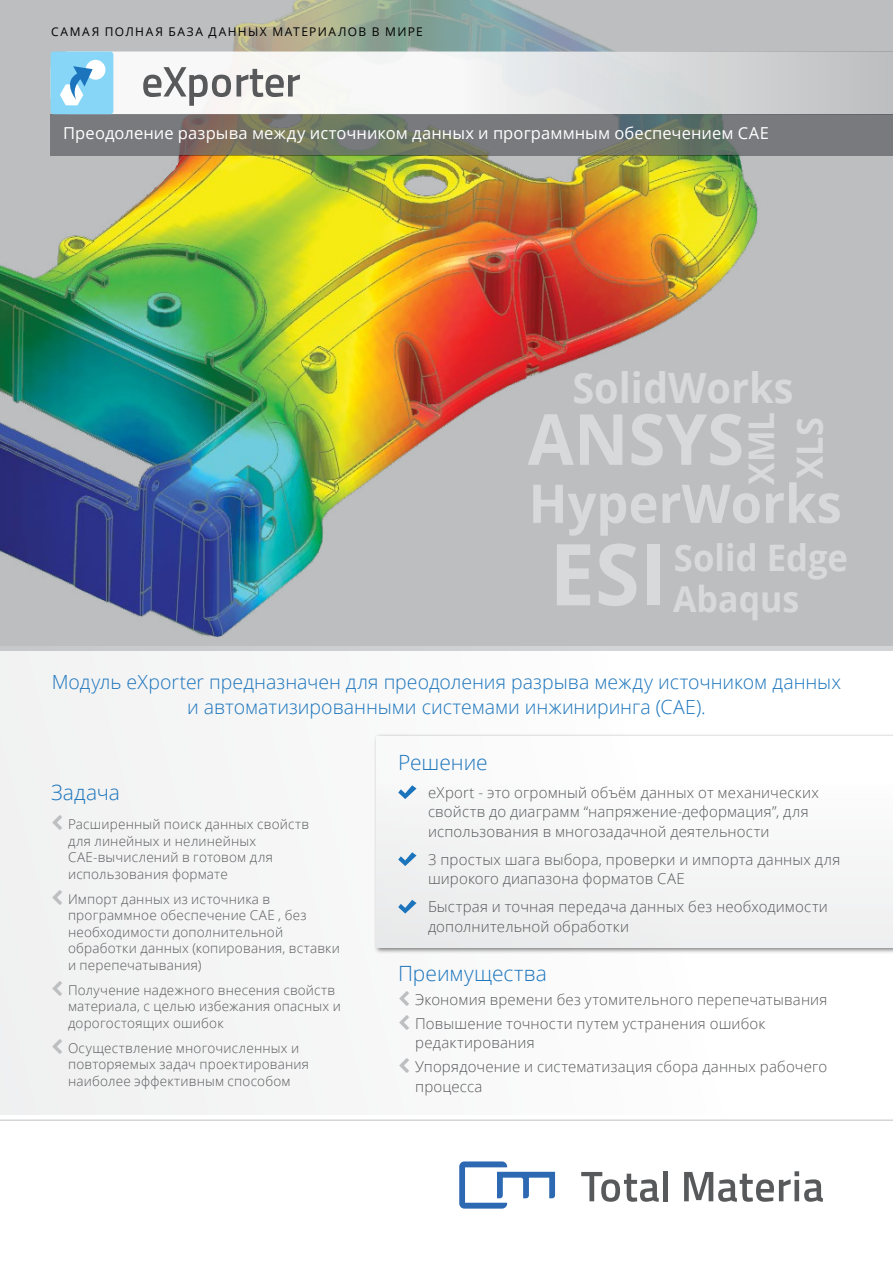
<style>
.page{position:relative;width:893px;height:1263px;background:#fff}
.page>*{position:absolute;margin:0;border:0;box-sizing:border-box;transform-origin:0 0}
.t1{font:700 85.35px "Open Sans";color:#d7d9da;scale:.95 1}
.t2{font:700 70.5px "Open Sans";color:#d7d9da;scale:.95 1}
.t3{font:700 53.4px "Open Sans";color:#d7d9da;scale:.95 1}
.t4{font:700 41.85px "Open Sans";color:#d7d9da;scale:.95 1}
.t5{font:700 36.45px "Open Sans";color:#d7d9da;scale:.95 1}
.t6{font:700 36.15px "Open Sans";color:#d7d9da;scale:.95 1}
.t7{font:700 35.7px "Open Sans";color:#d7d9da;scale:.95 1}
.t8{font:700 35.4px "Open Sans";color:#d7d9da;scale:.95 1}
.t9{font:300 21px "Open Sans";color:#1c75bc}
.t10{font:300 19.5px/25.5px "Open Sans";color:#1c75bc;text-align:center}
.t11{font:16.5px "Open Sans";letter-spacing:.01em;color:#fff}
.t12{font:300 15px/19.5px "Open Sans";letter-spacing:.01em;color:#58595b}
.t13{font:300 13.5px/16.5px "Open Sans";letter-spacing:.015em;color:#58595b}
.t14{font:12px "Open Sans";letter-spacing:.125em;color:#000}
</style>
<div class="page">
<div style="left:0;top:0;width:893px;height:651px;background:#bcbec0"></div>
<div style="left:0;top:646px;width:893px;height:469px;background:#f6f6f7"></div>
<img style="left:0;top:155px;width:782px;height:496px">
<img style="left:50px;top:0;width:564px;height:155px">
<div style="left:51px;top:52px;width:384px;height:62px;background:#f8f8f8"></div>
<svg style="left:51px;top:114px;width:842px;height:41px;background:#737772"></svg>
<svg style="left:143px;top:67px;width:157px;height:39px;background:#c9c9c8"></svg>
<div style="left:51px;top:52px;width:62px;height:62px;background:#87d6f8;border-radius:3px"></div>
<div style="left:86px;top:60px;width:19px;height:20px;background:#fff;border-radius:50%"></div>
<svg style="left:60px;top:66px;width:33px;height:39px"></svg>
<svg style="left:581px;top:1172px;width:78px;height:30px"></svg>
<div style="left:663px;top:1171px;width:5px;height:30px;background:#58595b"></div>
<svg style="left:684px;top:1171px;width:139px;height:31px"></svg>
<svg style="left:459px;top:1161px;width:96px;height:47px"></svg>
<hr style="left:0;top:1119px;width:893px;height:2px;background:#d3d5d6">
<svg style="left:398px;top:785px;width:18px;height:14px"></svg>
<svg style="left:398px;top:852px;width:18px;height:14px"></svg>
<svg style="left:398px;top:900px;width:18px;height:13px"></svg>
<div style="left:435px;top:51px;width:458px;height:63px;background:linear-gradient(to right,#f5f7f8,#bcbec0)"></div>
<p class="t14" style="left:51px;top:23px;width:373px">Самая п олная база данных материалов в мире</p>
<p class="t11" style="left:63px;top:121px;width:707px">Преодоление разрыва между источником данных и программным обеспечением CAE</p>
<h3 class="t4" style="left:572px;top:358px;width:234px">SolidWorks</h3>
<h3 class="t8" style="left:736px;top:485px;width:78px;rotate:-90deg">XML</h3>
<h2 class="t2" style="left:528px;top:389px;width:229px">ANSYS</h2>
<h3 class="t3" style="left:529px;top:466px;width:331px">HyperWorks</h3>
<h3 class="t6" style="left:784px;top:478px;width:66px;rotate:-90deg">XLS</h3>
<h1 class="t1" style="left:550px;top:514px;width:125px">ESI</h1>
<h3 class="t5" style="left:674px;top:532px;width:185px">Solid Edge</h3>
<h3 class="t7" style="left:673px;top:574px;width:134px">Abaqus</h3>
<h3 class="t10" style="left:52px;top:669px;width:791px">Mодуль eXporter предназначен для преодоления разрыва между источником данных и автоматизированными системами инжиниринга (CAE).</h3>
<h3 class="t9" style="left:51px;top:778px;width:70px">Задача</h3>
<p class="t13" style="left:68px;top:815px;width:243px">Расширенный поиск данных свойств для линейных и нелинейных<br>CAE-вычислений в готовом для использования формате</p>
<p class="t13" style="left:68px;top:890px;width:273px">Импорт данных из источника в программное обеспечение CAE , без необходимости дополнительной обработки данных (копирования, вставки и перепечатывания)</p>
<p class="t13" style="left:68px;top:981px;width:274px">Получение надежного внесения свойств материала, с целью избежания опасных и дорогостоящих ошибок</p>
<p class="t13" style="left:68px;top:1039px;width:243px">Осуществление многочисленных и повторяемых задач проектирования наиболее эффективным способом</p>
<h3 class="t9" style="left:398px;top:747px;width:91px">Решение</h3>
<p class="t12" style="left:428px;top:782px;width:392px">eXport - это огромный объём данных от механических свойств до диаграмм “напряжение-деформация”, для использования в многозадачной деятельности</p>
<p class="t12" style="left:428px;top:849px;width:414px">3 простых шага выбора, проверки и импорта данных для широкого диапазона форматов CAE</p>
<p class="t12" style="left:428px;top:896px;width:401px">Быстрая и точная передача данных без необходимости дополнительной обработки</p>
<h3 class="t9" style="left:398px;top:959px;width:150px">Преимущества</h3>
<p class="t12" style="left:415px;top:987px;width:414px;line-height:23.7px">Экономия времени без утомительного перепечатывания<br>Повышение точности путем устранения ошибок</p>
<p class="t12" style="left:415px;top:1031px;width:413px;line-height:23.7px">редактирования<br>Упорядочение и систематизация сбора данных рабочего</p>
<p class="t12" style="left:415px;top:1076px;width:69px">процесса</p>
</div>
